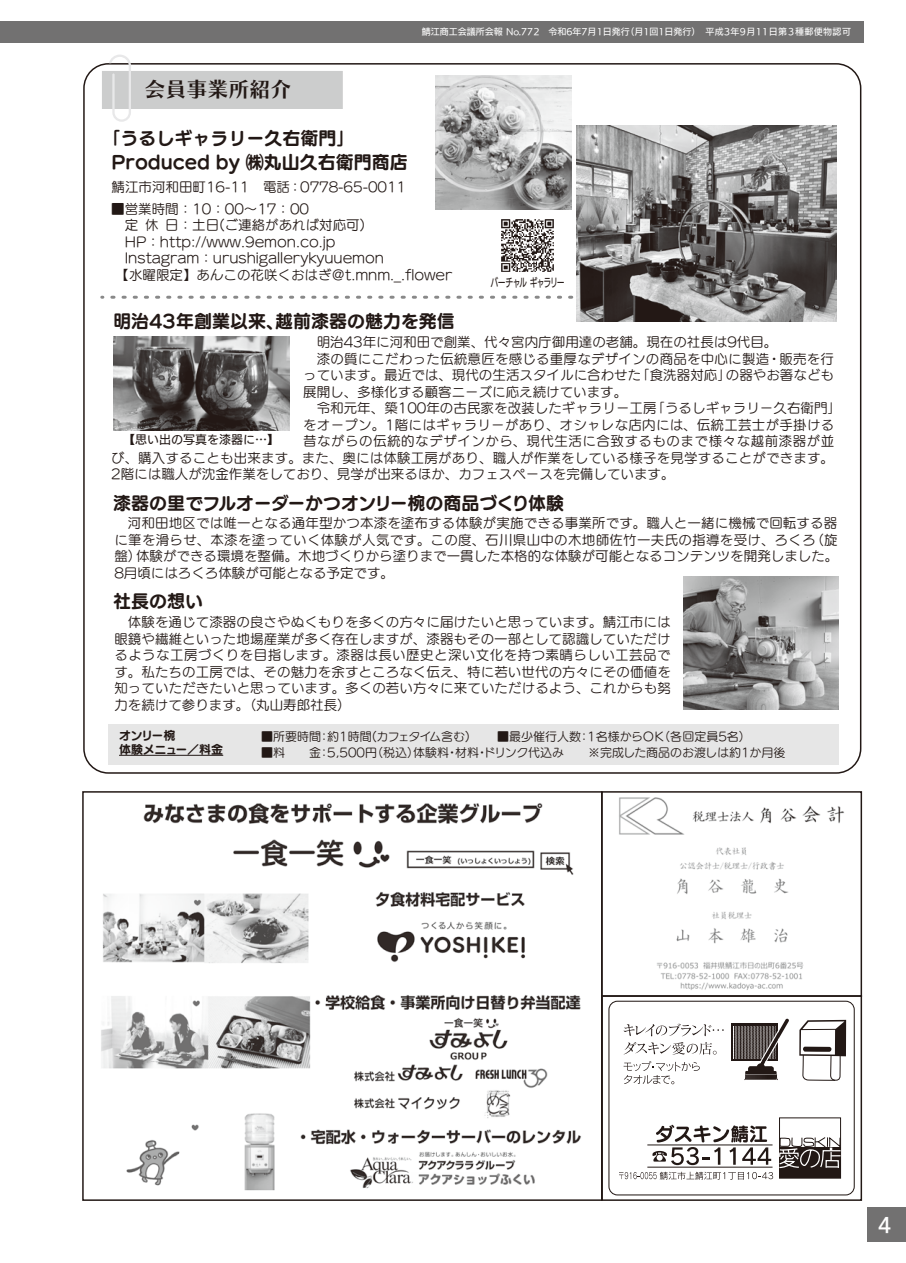
<style>
.page{position:relative;width:906px;height:1263px;background:#fff}
.page>*{position:absolute;margin:0;border:0;box-sizing:border-box;transform-origin:0 0}
.t1{font:21px "Chiaro Std B";color:#221815}
.t2{font:21px "FOT DNP Shuei Anti Std B";color:#fff}
.t3{font:18px/24px "UD Marugo Small Pr 6 N B";color:#221815}
.t4{font:18px "UD Marugo Small Pr 6 N B";letter-spacing:-.02em;color:#221815}
.t5{font:13.5px/16.5px "UD Marugo Small Pr 6 N M";color:#221815;text-align:justify}
.t6{font:13.5px "UD Marugo Small Pr 6 N M";letter-spacing:.02em;color:#221815}
.t7{font:13.5px "UD Marugo Small Pr 6 N M";letter-spacing:.04em;color:#221815}
.t8{font:12px "UD Marugo Small Pr 6 N M";color:#221815}
.t9{font:12px "UD Marugo Small Pr 6 N B";letter-spacing:-.04em;color:#221815}
.t10{font:12px "UD Kakugo Small Pr 6 N M";color:#221815}
.t11{font:12px "UD Kakugo Small Pr 6 N M";letter-spacing:-.125em;color:#221815;scale:.66 1}
.t12{font:9px "UD Kakugo Small Pr 6 N M";color:#fff}
</style>
<div class="page">
<svg style="left:623px;top:1024px;width:100px;height:31px"></svg>
<svg style="left:623px;top:1061px;width:77px;height:23px"></svg>
<svg style="left:799px;top:1020px;width:47px;height:61px"></svg>
<div style="left:732px;top:1024px;width:46px;height:37px;background:#f2f2f2"></div>
<svg style="left:734px;top:1018px;width:55px;height:62px"></svg>
<svg style="left:619px;top:1124px;width:223px;height:72px"></svg>
<div style="left:608px;top:1001px;width:246px;height:194px;border:1px solid #221815;border-radius:9px"></div>
<img style="left:619px;top:797px;width:225px;height:193px">
<img style="left:101px;top:803px;width:480px;height:388px">
<div style="left:601px;top:995px;width:261px;height:206px;border:2px solid #221815"></div>
<div style="left:601px;top:791px;width:261px;height:206px;border:2px solid #221815"></div>
<div style="left:82px;top:791px;width:520px;height:410px;border:2px solid #221815"></div>
<svg style="left:102px;top:55px;width:241px;height:67px"></svg>
<svg style="left:112px;top:296px;width:462px;height:3px"></svg>
<div style="left:867px;top:1208px;width:39px;height:34px;background:#727171"></div>
<div style="left:0;top:21px;width:863px;height:22px;background:#727171"></div>
<img style="left:435px;top:75px;width:137px;height:134px">
<img style="left:576px;top:125px;width:261px;height:196px">
<img style="left:113px;top:336px;width:176px;height:95px">
<img style="left:683px;top:577px;width:155px;height:132px">
<div style="left:108px;top:724px;width:730px;height:41px;background:#e6e6e6"></div>
<hr style="left:119px;top:755px;width:104px;height:1px;background:#221815">
<img style="left:501px;top:219px;width:53px;height:53px">
<p class="t12" style="left:422px;top:27px;width:430px">鯖江商工会議所会報 No.772　令和6年7月1日発行（月1回1日発行）　平成3年9月11日第３種郵便物認可</p>
<h1 class="t1" style="left:144px;top:76px;width:149px">会員事業所紹介</h1>
<h2 class="t3" style="left:111px;top:127px;width:298px;text-indent:-9px">「うるしギャラリー久右衛門」<br>Produced by ㈱丸山久右衛門商店</h2>
<p class="t5" style="left:111px;top:179px;width:296px">鯖江市河和田町16-11　電話：0778-65-0011</p>
<p class="t5" style="left:111px;top:201px;width:199px">■営業時間：10：00～17：00</p>
<p class="t5" style="left:125px;top:217px;width:242px">定休日：土日(ご連絡があれば対応可)</p>
<p class="t5" style="left:111px;top:234px;width:226px">　HP：http://www.9emon.co.jp</p>
<p class="t5" style="left:111px;top:250px;width:274px">　Instagram：urushigallerykyuuemon</p>
<p class="t5" style="left:116px;top:267px;width:338px">【水曜限定】あんこの花咲くおはぎ＠t.mnm._.flower</p>
<h2 class="t3" style="left:113px;top:309px;width:343px">明治43年創業以来、越前漆器の魅力を発信</h2>
<p class="t11" style="left:490px;top:276px;width:114px">バーチャル ギャラリー</p>
<p class="t5" style="left:303px;top:334px;width:476px">　明治43年に河和田で創業、代々宮内庁御用達の老舗。現在の社長は9代目。</p>
<p class="t5" style="left:303px;top:351px;width:532px">　漆の質にこだわった伝統意匠を感じる重厚なデザインの商品を中心に製造・販売を行</p>
<p class="t5" style="left:303px;top:367px;width:532px">っています。最近では、現代の生活スタイルに合わせた「食洗器対応」の器やお箸なども</p>
<p class="t5" style="left:303px;top:384px;width:326px">展開し、多様化する顧客ニーズに応え続けています。</p>
<p class="t5" style="left:303px;top:400px;width:539px">　令和元年、築100年の古民家を改装したギャラリー工房「うるしギャラリー久右衛門」</p>
<p class="t6" style="left:303px;top:417px;width:532px">をオープン。1階にはギャラリーがあり、オシャレな店内には、伝統工芸士が手掛ける</p>
<p class="t7" style="left:303px;top:434px;width:532px">昔ながらの伝統的なデザインから、現代生活に合致するものまで様々な越前漆器が並</p>
<p class="t5" style="left:111px;top:450px;width:724px">び、購入することも出来ます。また、奥には体験工房があり、職人が作業をしている様子を見学することができます。</p>
<p class="t5" style="left:111px;top:466px;width:565px">2階には職人が沈金作業をしており、見学が出来るほか、カフェスペースを完備しています。</p>
<p class="t10" style="left:123px;top:433px;width:157px">【思い出の写真を漆器に…】</p>
<h2 class="t4" style="left:113px;top:493px;width:452px">漆器の里でフルオーダーかつオンリー椀の商品づくり体験</h2>
<p class="t5" style="left:114px;top:515px;width:725px">　河和田地区では唯一となる通年型かつ本漆を塗布する体験が実施できる事業所です。職人と一緒に機械で回転する器に筆を滑らせ、本漆を塗っていく体験が人気です。この度、石川県山中の木地師佐竹一夫氏の指導を受け、ろくろ（旋盤）体験ができる環境を整備。木地づくりから塗りまで一貫した本格的な体験が可能となるコンテンツを開発しました。8月頃にはろくろ体験が可能となる予定です。</p>
<h2 class="t3" style="left:113px;top:589px;width:92px">社長の想い</h2>
<p class="t5" style="left:114px;top:614px;width:558px">　体験を通じて漆器の良さやぬくもりを多くの方々に届けたいと思っています。鯖江市には眼鏡や繊維といった地場産業が多く存在しますが、漆器もその一部として認識していただけるような工房づくりを目指します。漆器は長い歴史と深い文化を持つ素晴らしい工芸品です。私たちの工房では、その魅力を余すところなく伝え、特に若い世代の方々にその価値を知っていただきたいと思っています。多くの若い方々に来ていただけるよう、これからも努力を続けて参ります。（丸山寿郎社長）</p>
<p class="t9" style="left:119px;top:729px;width:58px">オンリー椀</p>
<p class="t8" style="left:261px;top:730px;width:210px">■所要時間：約1時間(カフェタイム含む)</p>
<p class="t8" style="left:497px;top:730px;width:255px">■最少催行人数：1名様からＯＫ（各回定員5名）</p>
<p class="t8" style="left:261px;top:746px;width:526px">■料　　金：5,500円（税込）体験料・材料・ドリンク代込み　　※完成した商品のお渡しは約1か月後</p>
<p class="t9" style="left:119px;top:743px;width:106px">体験メニュー／料金</p>
<h1 class="t2" style="left:878px;top:1210px;width:15px">4</h1>
</div>
